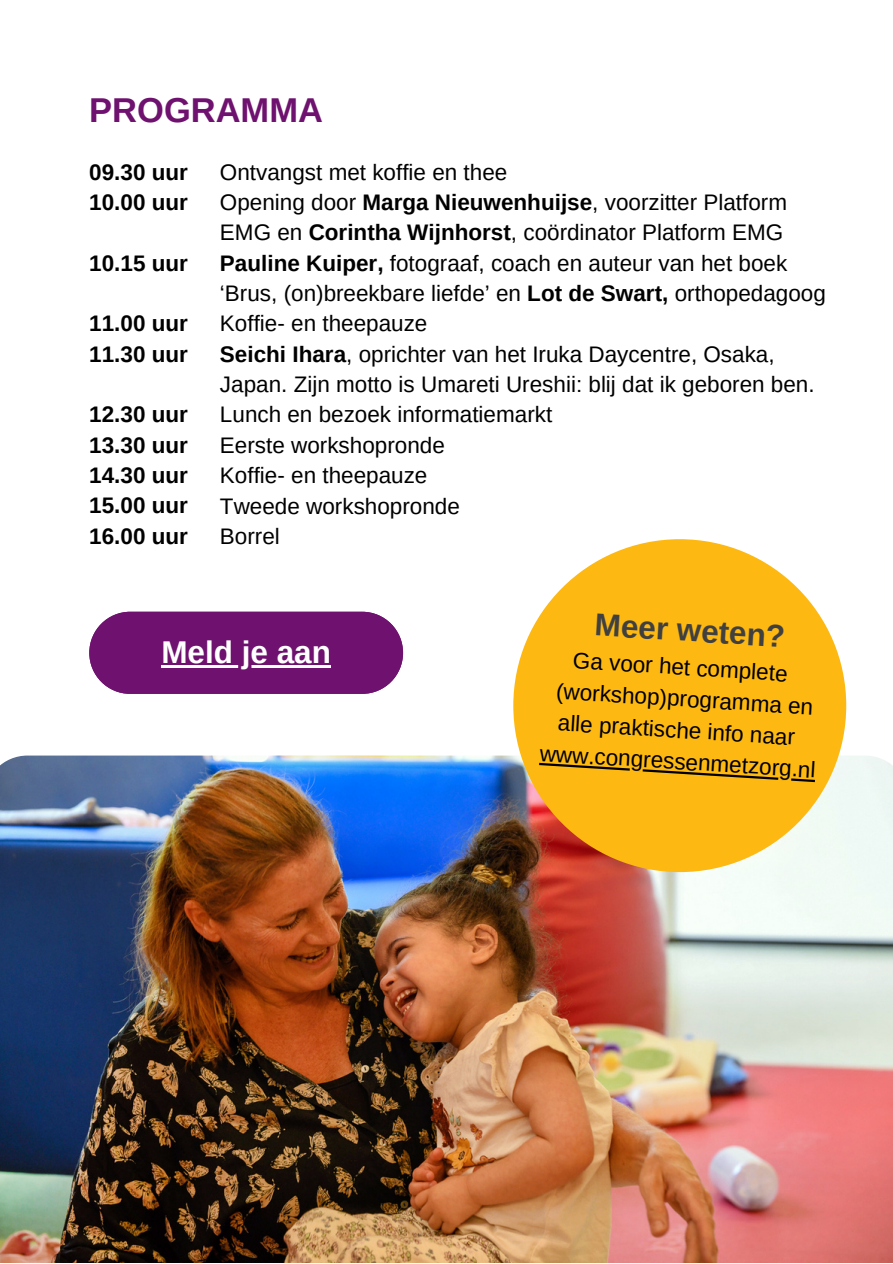
<style>
.page{position:relative;width:893px;height:1264px;background:#fff}
.page>*{position:absolute;margin:0;border:0;box-sizing:border-box;transform-origin:0 0}
.t1{font:700 34.5px "Arimo";color:#6f116f}
.t2{font:700 31.5px "Arimo";color:#404040}
.t3{font:700 31.5px "Arimo";color:#fff}
.t4{font:22.5px/30.3px "Arimo";color:#000;text-align:center}
.t5{font:700 22.5px/30.3px "Arimo";color:#000}
.s1{font-weight:700}
</style>
<div class="page">
<img style="left:0;top:755px;width:892px;height:507px">
<svg style="left:89px;top:611px;width:314px;height:83px;background:#792179"></svg>
<hr style="left:161px;top:665px;width:170px;height:2px;background:#fff">
<div style="left:513px;top:539px;width:333px;height:333px;background:#fdb812;border-radius:50%"></div>
<svg style="left:539px;top:762px;width:275px;height:20px"></svg>
<h1 class="t1" style="left:89px;top:91px;width:235px">PROGRAMMA</h1>
<p class="t5" style="left:89px;top:156px;width:100px">09.30 uur<br>10.00 uur</p>
<p class="t5" style="left:89px;top:248px;width:100px">10.15 uur</p>
<p class="t5" style="left:89px;top:308px;width:100px">11.00 uur<br>11.30 uur</p>
<p class="t5" style="left:89px;top:399px;width:100px;text-align:justify">12.30 uur 13.30 uur 14.30 uur 15.00 uur 16.00 uur</p>
<p class="t4" style="left:220px;top:156px;width:607px;text-align:left">Ontvangst met koffie en thee<br>Opening door <span class="s1">Marga Nieuwenhuijse</span>, voorzitter Platform EMG en <span class="s1">Corintha Wijnhorst</span>, coördinator Platform EMG <span class="s1">Pauline Kuiper,</span> fotograaf, coach en auteur van het boek ‘Brus, (on)breekbare liefde’ en <span class="s1">Lot de Swart,</span> orthopedagoog Koffie- en theepauze<br><span class="s1">Seichi Ihara</span>, oprichter van het Iruka Daycentre, Osaka, Japan. Zijn motto is Umareti Ureshii: blij dat ik geboren ben.<br>Lunch en bezoek informatiemarkt<br>Eerste workshopronde<br>Koffie- en theepauze<br>Tweede workshopronde<br>Borrel</p>
<h2 class="t3" style="left:161px;top:634px;width:171px">Meld je aan</h2>
<h2 class="t2" style="left:596px;top:606px;width:192px;rotate:4deg">Meer weten?</h2>
<p class="t4" style="left:547px;top:641px;width:278px;line-height:31.5px;rotate:4deg">Ga voor het complete (workshop)programma en alle praktische info naar www.congressenmetzorg.nl</p>
</div>
